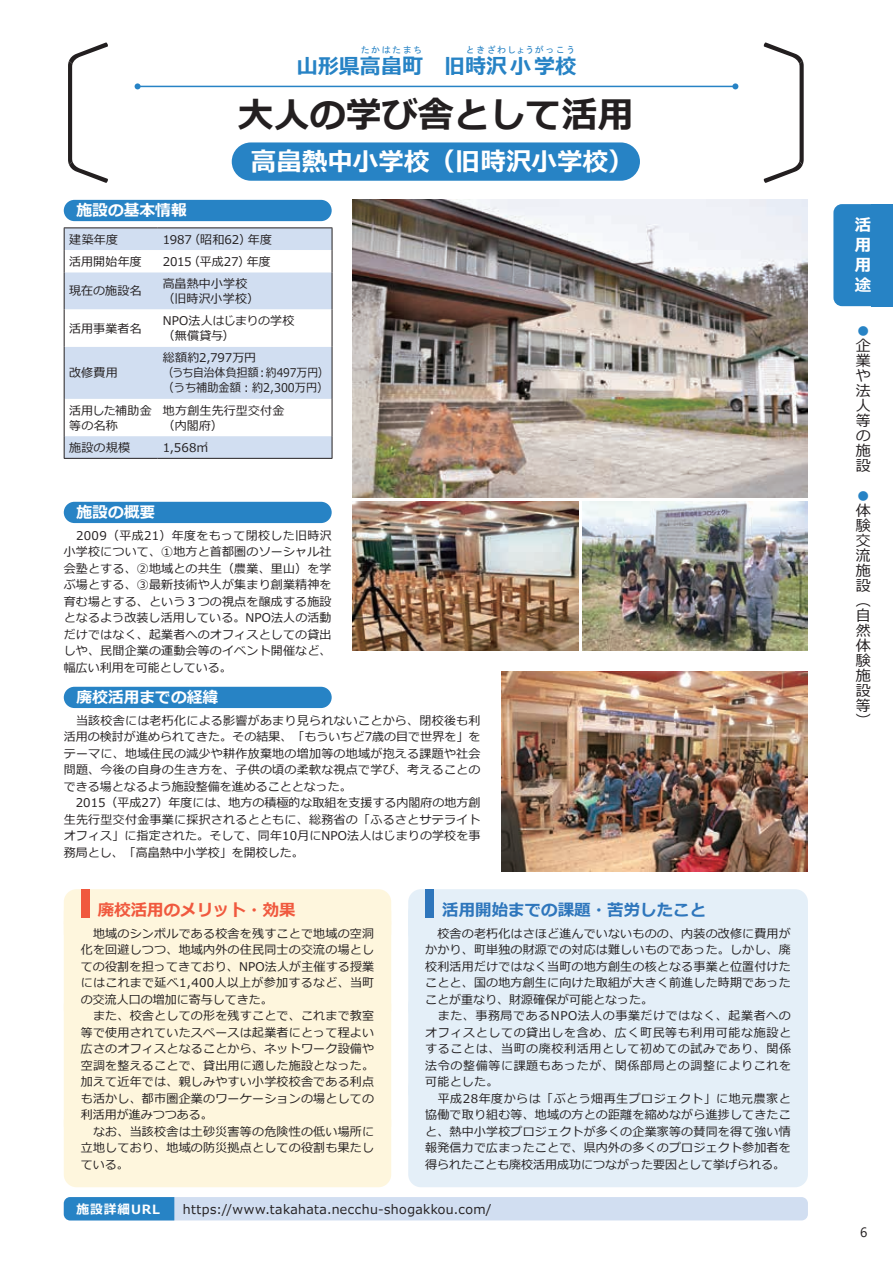
<style>
.page{position:relative;width:893px;height:1263px;background:#fff}
.page>*{position:absolute;margin:0;border:0;box-sizing:border-box;transform-origin:0 0}
.t1{font:700 36px "Meiryo";color:#231f20}
.t2{font:700 25.5px "Meiryo";color:#fff}
.t3{font:700 21px "Meiryo";color:#2783c5}
.t4{font:700 16.5px "Meiryo";color:#2e76bc}
.t5{font:700 16.5px "Meiryo";color:#f0593e}
.t6{font:700 16.5px/20px "Meiryo";color:#fff;text-align:justify}
.t7{font:700 15.75px "Meiryo";color:#fff}
.t8{font:15px/15px "Meiryo";color:#231f20;text-align:justify}
.t9{font:15px "Meiryo";color:#2783c5}
.t10{font:13.5px "Segoe UI";color:#231f20}
.t11{font:12.75px "Meiryo";letter-spacing:.035em;color:#231f20}
.t12{font:700 12.75px "Meiryo";letter-spacing:.07em;color:#fff}
.t13{font:12px/16.5px "Meiryo";letter-spacing:.015em;color:#231f20}
.t14{font:12px "Meiryo";letter-spacing:-.015em;color:#231f20}
.t15{font:9px "MS Gothic";letter-spacing:.165em;color:#2783c5}
</style>
<div class="page">
<img style="left:502px;top:672px;width:306px;height:200px">
<img style="left:353px;top:200px;width:455px;height:297px">
<img style="left:583px;top:502px;width:225px;height:149px">
<img style="left:353px;top:502px;width:225px;height:149px">
<svg style="left:68px;top:43px;width:40px;height:140px"></svg>
<svg style="left:764px;top:43px;width:40px;height:140px"></svg>
<div style="left:833px;top:204px;width:60px;height:102px;background:#2783c5;border-radius:9px"></div>
<div style="left:872px;top:204px;width:21px;height:102px;background:#2783c5"></div>
<hr style="left:138px;top:86px;width:597px;height:1px;background:#2783c5">
<svg style="left:135px;top:83px;width:6px;height:6px"></svg>
<svg style="left:732px;top:83px;width:6px;height:6px"></svg>
<div style="left:64px;top:502px;width:268px;height:21px;background:#2783c5;border-radius:11px"></div>
<div style="left:64px;top:200px;width:268px;height:21px;background:#2783c5;border-radius:11px"></div>
<div style="left:408px;top:889px;width:400px;height:46px;background:#e4eff8;border-radius:13px"></div>
<div style="left:408px;top:910px;width:400px;height:112px;background:#e4eff8;border-radius:13px"></div>
<div style="left:408px;top:993px;width:400px;height:112px;background:#e4eff8;border-radius:13px"></div>
<div style="left:408px;top:1075px;width:400px;height:112px;background:#e4eff8;border-radius:13px"></div>
<div style="left:425px;top:889px;width:9px;height:29px;background:#2e76bc"></div>
<svg style="left:65px;top:228px;width:267px;height:230px;background:#cedbee"></svg>
<svg style="left:65px;top:250px;width:267px;height:186px"></svg>
<hr style="left:64px;top:227px;width:94px;height:1px;background:#231f20">
<hr style="left:158px;top:227px;width:174px;height:1px;background:#231f20">
<svg style="left:64px;top:228px;width:1px;height:44px"></svg>
<svg style="left:332px;top:228px;width:1px;height:44px"></svg>
<hr style="left:64px;top:272px;width:1px;height:37px;background:#231f20">
<hr style="left:332px;top:272px;width:1px;height:37px;background:#231f20">
<hr style="left:64px;top:309px;width:1px;height:38px;background:#231f20">
<hr style="left:332px;top:309px;width:1px;height:38px;background:#231f20">
<hr style="left:64px;top:347px;width:1px;height:52px;background:#231f20">
<hr style="left:332px;top:347px;width:1px;height:52px;background:#231f20">
<hr style="left:64px;top:399px;width:1px;height:37px;background:#231f20">
<hr style="left:332px;top:399px;width:1px;height:37px;background:#231f20">
<svg style="left:64px;top:436px;width:1px;height:22px"></svg>
<svg style="left:332px;top:436px;width:1px;height:22px"></svg>
<hr style="left:64px;top:458px;width:94px;height:1px;background:#231f20">
<hr style="left:158px;top:458px;width:174px;height:1px;background:#231f20">
<div style="left:64px;top:687px;width:268px;height:21px;background:#2783c5;border-radius:11px"></div>
<div style="left:64px;top:889px;width:327px;height:46px;background:#fef6dd;border-radius:13px"></div>
<div style="left:64px;top:910px;width:327px;height:112px;background:#fef6dd;border-radius:13px"></div>
<div style="left:64px;top:993px;width:327px;height:145px;background:#fef6dd;border-radius:13px"></div>
<div style="left:64px;top:1108px;width:327px;height:79px;background:#fef6dd;border-radius:13px"></div>
<div style="left:81px;top:889px;width:8px;height:29px;background:#f0593e"></div>
<div style="left:64px;top:1197px;width:744px;height:23px;background:#d1def1;border-radius:6px"></div>
<div style="left:64px;top:1197px;width:110px;height:23px;background:#2783c5"></div>
<div style="left:232px;top:142px;width:408px;height:39px;background:#2783c5;border-radius:19px"></div>
<p class="t15" style="left:361px;top:45px;width:63px">たかはたまち</p>
<p class="t15" style="left:466px;top:45px;width:111px">ときざわしょうがっこう</p>
<h3 class="t3" style="left:297px;top:52px;width:281px">山形県高畠町　旧時沢小学校</h3>
<h1 class="t1" style="left:238px;top:90px;width:397px">大人の学び舎として活用</h1>
<h3 class="t7" style="left:77px;top:200px;width:112px">施設の基本情報</h3>
<h2 class="t2" style="left:251px;top:144px;width:384px">高畠熱中小学校（旧時沢小学校）</h2>
<p class="t13" style="left:69px;top:232px;width:50px">建築年度</p>
<p class="t13" style="left:163px;top:232px;width:111px">1987（昭和62）年度</p>
<p class="t13" style="left:69px;top:254px;width:74px">活用開始年度</p>
<p class="t14" style="left:163px;top:253px;width:110px">2015（平成27）年度</p>
<p class="t13" style="left:69px;top:283px;width:74px">現在の施設名</p>
<p class="t13" style="left:163px;top:277px;width:98px;line-height:15px">高畠熱中小学校（旧時沢小学校）</p>
<p class="t13" style="left:69px;top:321px;width:74px">活用事業者名</p>
<p class="t13" style="left:163px;top:314px;width:133px;line-height:15px">NPO法人はじまりの学校（無償貸与）</p>
<p class="t13" style="left:69px;top:365px;width:50px">改修費用</p>
<p class="t13" style="left:163px;top:351px;width:167px;line-height:15px">総額約2,797万円<br>（うち自治体負担額：約497万円）（うち補助金額：約2,300万円）</p>
<p class="t13" style="left:69px;top:403px;width:84px;line-height:15px">活用した補助金等の名称</p>
<p class="t13" style="left:163px;top:403px;width:123px;line-height:15px">地方創生先行型交付金（内閣府）</p>
<p class="t13" style="left:69px;top:440px;width:62px">施設の規模</p>
<p class="t13" style="left:163px;top:440px;width:47px">1,568㎡</p>
<h3 class="t7" style="left:77px;top:502px;width:80px">施設の概要</h3>
<p class="t13" style="left:64px;top:528px;width:269px;text-align:justify">　2009（平成21）年度をもって閉校した旧時沢小学校について、①地方と首都圏のソーシャル社会塾とする、②地域との共生（農業、里山）を学ぶ場とする、③最新技術や人が集まり創業精神を育む場とする、という３つの視点を醸成する施設となるよう改装し活用している。NPO法人の活動だけではなく、起業者へのオフィスとしての貸出しや、民間企業の運動会等のイベント開催など、幅広い利用を可能としている。</p>
<h3 class="t7" style="left:77px;top:687px;width:143px">廃校活用までの経緯</h3>
<p class="t13" style="left:64px;top:713px;width:418px">　当該校舎には老朽化による影響があまり見られないことから、閉校後も利活用の検討が進められてきた。その結果、「もういちど7歳の目で世界を」をテーマに、地域住民の減少や耕作放棄地の増加等の地域が抱える課題や社会問題、今後の自身の生き方を、子供の頃の柔軟な視点で学び、考えることのできる場となるよう施設整備を進めることとなった。<br>　2015（平成27）年度には、地方の積極的な取組を支援する内閣府の地方創生先行型交付金事業に採択されるとともに、総務省の「ふるさとサテライトオフィス」に指定された。そして、同年10月にNPO法人はじまりの学校を事務局とし、「高畠熱中小学校」を開校した。</p>
<h3 class="t5" style="left:98px;top:898px;width:199px">廃校活用のメリット・効果</h3>
<p class="t13" style="left:81px;top:926px;width:295px">　地域のシンボルである校舎を残すことで地域の空洞化を回避しつつ、地域内外の住民同士の交流の場としての役割を担ってきており、NPO法人が主催する授業にはこれまで延べ1,400人以上が参加するなど、当町の交流人口の増加に寄与してきた。<br>　また、校舎としての形を残すことで、これまで教室等で使用されていたスペースは起業者にとって程よい広さのオフィスとなることから、ネットワーク設備や空調を整えることで、貸出用に適した施設となった。加えて近年では、親しみやすい小学校校舎である利点も活かし、都市圏企業のワーケーションの場としての利活用が進みつつある。<br>　なお、当該校舎は土砂災害等の危険性の低い場所に立地しており、地域の防災拠点としての役割も果たしている。</p>
<h3 class="t4" style="left:442px;top:898px;width:265px">活用開始までの課題・苦労したこと</h3>
<p class="t13" style="left:425px;top:926px;width:367px">　校舎の老朽化はさほど進んでいないものの、内装の改修に費用がかかり、町単独の財源での対応は難しいものであった。しかし、廃校利活用だけではなく当町の地方創生の核となる事業と位置付けたことと、国の地方創生に向けた取組が大きく前進した時期であったことが重なり、財源確保が可能となった。<br>　また、事務局であるNPO法人の事業だけではなく、起業者へのオフィスとしての貸出しを含め、広く町民等も利用可能な施設とすることは、当町の廃校利活用として初めての試みであり、関係法令の整備等に課題もあったが、関係部局との調整によりこれを可能とした。<br>　平成28年度からは「ぶとう畑再生プロジェクト」に地元農家と協働で取り組む等、地域の方との距離を縮めながら進捗してきたこと、熱中小学校プロジェクトが多くの企業家等の賛同を得て強い情報発信力で広まったことで、県内外の多くのプロジェクト参加者を得られたことも廃校活用成功につながった要因として挙げられる。</p>
<p class="t12" style="left:77px;top:1200px;width:85px">施設詳細URL</p>
<p class="t11" style="left:183px;top:1200px;width:310px">https://www.takahata.necchu-shogakkou.com/</p>
<h3 class="t6" style="left:855px;top:216px;width:18px">活用用途</h3>
<p class="t9" style="left:856px;top:320px;width:14px">●</p>
<p class="t8" style="left:856px;top:339px;width:16px">企業や法人等の施設</p>
<p class="t9" style="left:856px;top:485px;width:14px">●</p>
<p class="t8" style="left:856px;top:504px;width:16px;text-align:left">体験交流施設（自然体験施設等）</p>
<p class="t10" style="left:860px;top:1219px;width:9px">6</p>
</div>
